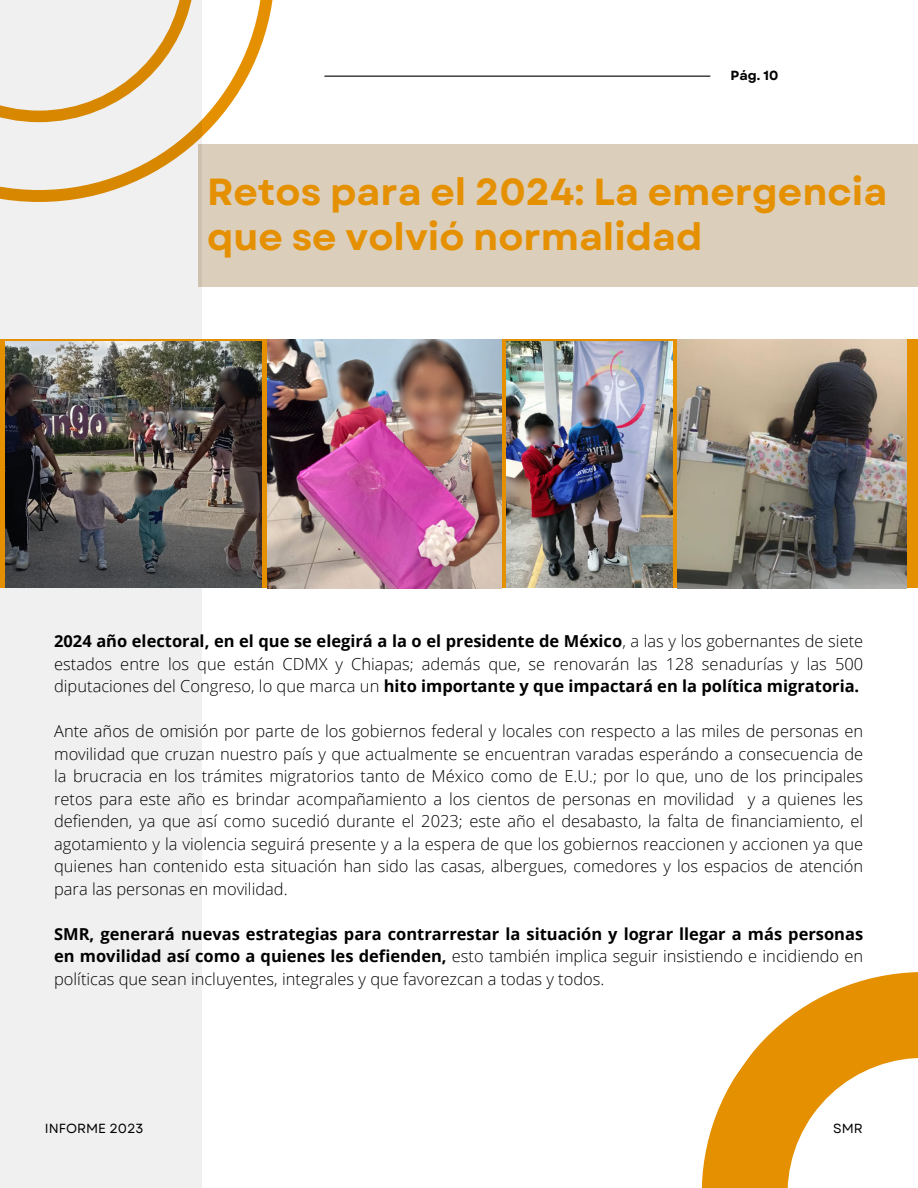
<style>
.page{position:relative;width:918px;height:1188px;background:#fff}
.page>*{position:absolute;margin:0;border:0;box-sizing:border-box;transform-origin:0 0}
.t1{font:700 37.65px/45px "Garet";color:#e59000}
.t2{font:300 16.5px/22.5px "Open Sans";color:#000;text-align:justify}
.t3{font:700 16.5px/22.5px "Open Sans";color:#000;text-align:justify}
.t4{font:13.2px "Garet";color:#000}
.t5{font:700 13.2px "Garet";color:#000}
.s1{font-weight:700}
.s2{font-weight:300}
</style>
<div class="page">
<svg style="left:201px;top:0;width:72px;height:144px"></svg>
<hr style="left:324px;top:76px;width:386px;height:1px;background:#000">
<svg style="left:701px;top:972px;width:217px;height:216px"></svg>
<div style="left:198px;top:144px;width:720px;height:143px;background:#dbceba"></div>
<div style="left:0;top:0;width:201px;height:1188px;background:#f0f0f0"></div>
<svg style="left:0;top:340px;width:918px;height:248px;background:#d08c1a"></svg>
<img style="left:267px;top:340px;width:234px;height:248px">
<img style="left:507px;top:341px;width:165px;height:247px">
<img style="left:678px;top:340px;width:228px;height:248px">
<img style="left:6px;top:341px;width:255px;height:247px">
<p class="t5" style="left:731px;top:66px;width:49px">Pág. 10</p>
<h2 class="t1" style="left:207px;top:170px;width:682px">Retos para el 2024: La emergencia que se volvió normalidad</h2>
<h2 class="t2" style="left:54px;top:630px;width:811px"><span class="s1">2024 año electoral, en el que se elegirá a la o el presidente de México</span>, a las y los gobernantes de siete estados entre los que están CDMX y Chiapas; además que, se renovarán las 128 senadurías y las 500 diputaciones del Congreso, lo que marca un <span class="s1">hito importante y que impactará en la política migratoria.</span></h2>
<h2 class="t2" style="left:54px;top:720px;width:811px">Ante años de omisión por parte de los gobiernos federal y locales con respecto a las miles de personas en movilidad que cruzan nuestro país y que actualmente se encuentran varadas esperándo a consecuencia de la brucracia en los trámites migratorios tanto de México como de E.U.; por lo que, uno de los principales retos para este año es brindar acompañamiento a los cientos de personas en movilidad y a quienes les defienden, ya que así como sucedió durante el 2023; este año el desabasto, la falta de financiamiento, el agotamiento y la violencia seguirá presente y a la espera de que los gobiernos reaccionen y accionen ya que quienes han contenido esta situación han sido las casas, albergues, comedores y los espacios de atención para las personas en movilidad.</h2>
<p class="t3" style="left:54px;top:922px;width:811px">SMR, generará nuevas estrategias para contrarrestar la situación y lograr llegar a más personas en movilidad así como a quienes les defienden, <span class="s2">esto también implica seguir insistiendo e incidiendo en políticas que sean incluyentes, integrales y que favorezcan a todas y todos.</span></p>
<p class="t4" style="left:45px;top:1119px;width:100px">INFORME 2023</p>
<p class="t4" style="left:833px;top:1119px;width:31px">SMR</p>
</div>
